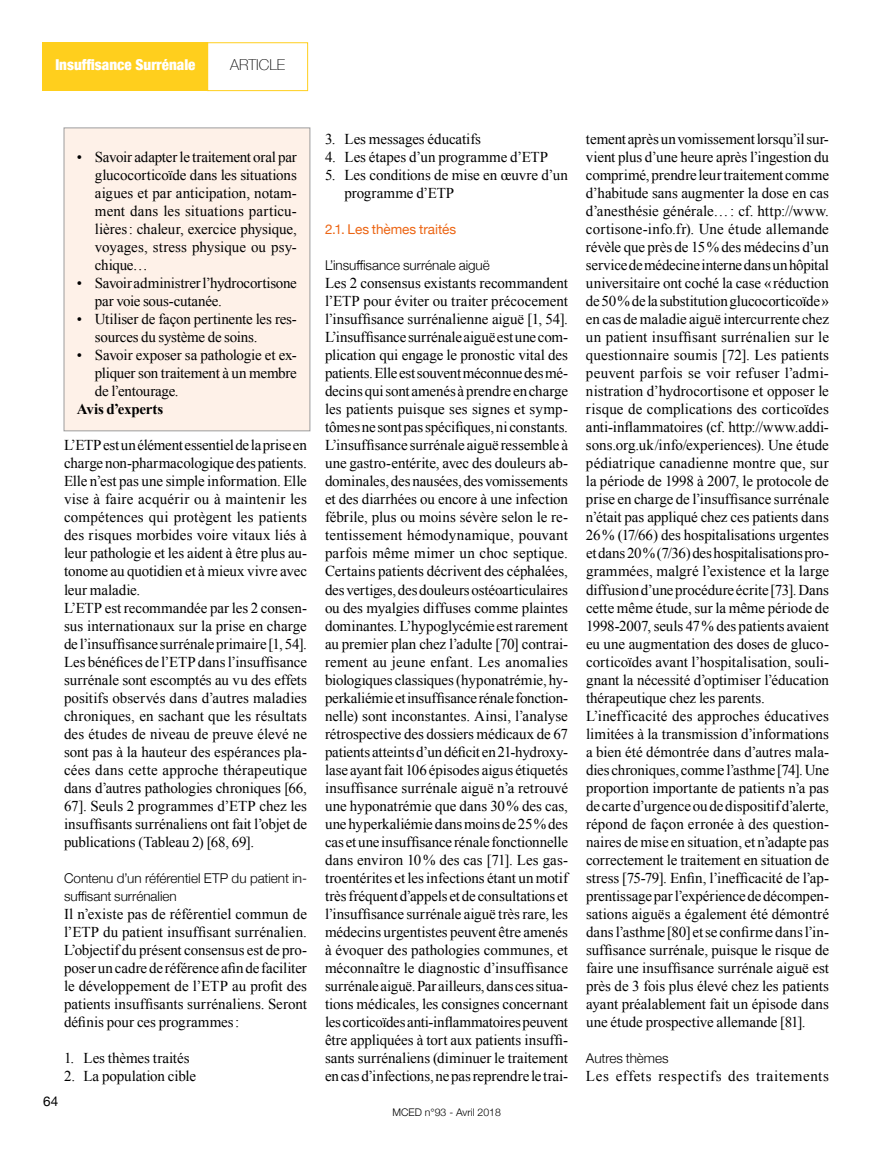
<style>
.page{position:relative;width:893px;height:1149px;background:#fff}
.page>*{position:absolute;margin:0;border:0;box-sizing:border-box;transform-origin:0 0}
.t1{font:15px/18px "Times New Roman";letter-spacing:-.005em;color:#000}
.t2{font:15px "Times New Roman";letter-spacing:.04em;color:#000}
.t3{font:900 condensed 15px "Helvetica Neue";color:#fff}
.t4{font:700 15px "Times New Roman";letter-spacing:-.01em;color:#000}
.t5{font:100 15px "Helvetica Neue";color:#000}
.t6{font:300 13.5px/18px "Helvetica Neue";color:#000}
.t7{font:13.5px "Helvetica Neue";letter-spacing:-.005em;color:#ec6514}
.t8{font:13.5px "Helvetica Neue";color:#000}
.t9{font:300 10.5px "Helvetica Neue";color:#000}
</style>
<div class="page">
<div style="left:43px;top:43px;width:165px;height:48px;background:#ffcf1d"></div>
<div style="left:207px;top:43px;width:101px;height:48px;border:1px solid #ffcf1d"></div>
<div style="left:64px;top:128px;width:246px;height:302px;background:#fef1e8"></div>
<div style="left:64px;top:128px;width:246px;height:303px;border:1px solid #9c9c9d"></div>
<p class="t3" style="left:55px;top:52px;width:142px">Insuffisance Surrénale</p>
<p class="t5" style="left:230px;top:53px;width:57px">ARTICLE</p>
<p class="t1" style="left:95px;top:148px;width:203px;text-align:justify;text-indent:-18px">• Savoir adapter le traitement oral par glucocorticoïde dans les situations aigues et par anticipation, notam&shy;ment dans les situations particu&shy;lières: chaleur, exercice physique, voyages, stress physique ou psy&shy;chique…</p>
<p class="t1" style="left:95px;top:274px;width:203px;text-indent:-18px">• Savoir administrer l’hydrocortisone par voie sous-cutanée.</p>
<p class="t1" style="left:95px;top:310px;width:203px;text-indent:-18px">• Utiliser de façon pertinente les res&shy;sources du système de soins.</p>
<p class="t1" style="left:95px;top:346px;width:203px;text-align:justify;text-indent:-18px">• Savoir exposer sa pathologie et ex&shy;pliquer son traitement à un membre de l’entourage.</p>
<p class="t4" style="left:77px;top:399px;width:88px">Avis d’experts</p>
<p class="t1" style="left:64px;top:436px;width:244px">L’ETP est un élément essentiel de la prise en charge non-pharmacologique des patients.<br>Elle n’est pas une simple information. Elle vise à faire acquérir ou à maintenir les compétences qui protègent les patients des risques morbides voire vitaux liés à leur pathologie et les aident à être plus au&shy;tonome au quotidien et à mieux vivre avec leur maladie.<br>L’ETP est recommandée par les 2 consen&shy;sus internationaux sur la prise en charge de l’insuffisance surrénale primaire [1, 54].<br>Les bénéfices de l’ETP dans l’insuffisance surrénale sont escomptés au vu des effets positifs observés dans d’autres maladies chroniques, en sachant que les résultats des études de niveau de preuve élevé ne sont pas à la hauteur des espérances pla&shy;cées dans cette approche thérapeutique dans d’autres pathologies chroniques [66, 67]. Seuls 2 programmes d’ETP chez les insuffisants surrénaliens ont fait l’objet de publications (Tableau 2) [68, 69].</p>
<p class="t6" style="left:64px;top:867px;width:244px">Contenu d’un référentiel ETP du patient in&shy;suffisant surrénalien</p>
<p class="t1" style="left:64px;top:904px;width:244px;text-align:justify">Il n’existe pas de référentiel commun de l’ETP du patient insuffisant surrénalien.<br>L’objectif du présent consensus est de pro&shy;poser un cadre de référence afin de faciliter le développement de l’ETP au profit des patients insuffisants surrénaliens. Seront définis pour ces programmes:</p>
<p class="t1" style="left:64px;top:1048px;width:127px">1. Les thèmes traités</p>
<p class="t1" style="left:64px;top:1066px;width:134px">2. La population cible</p>
<p class="t8" style="left:43px;top:1090px;width:17px">64</p>
<p class="t1" style="left:325px;top:130px;width:158px">3. Les messages éducatifs</p>
<p class="t1" style="left:325px;top:148px;width:225px">4. Les étapes d’un programme d’ETP</p>
<p class="t1" style="left:344px;top:166px;width:225px;text-indent:-19px">5. Les conditions de mise en œuvre d’un programme d’ETP</p>
<p class="t7" style="left:325px;top:219px;width:133px">2.1. Les thèmes traités</p>
<p class="t6" style="left:325px;top:255px;width:166px">L’insuffisance surrénale aiguë</p>
<p class="t1" style="left:325px;top:274px;width:245px;text-align:justify">Les 2 consensus existants recommandent l’ETP pour éviter ou traiter précocement l’insuffisance surrénalienne aiguë [1, 54].<br>L’insuffisance surrénale aiguë est une com&shy;plication qui engage le pronostic vital des patients. Elle est souvent méconnue des mé&shy;decins qui sont amenés à prendre en charge les patients puisque ses signes et symp&shy;tômes ne sont pas spécifiques, ni constants.<br>L’insuffisance surrénale aiguë ressemble à une gastro-entérite, avec des douleurs ab&shy;dominales, des nausées, des vomissements et des diarrhées ou encore à une infection fébrile, plus ou moins sévère selon le re&shy;tentissement hémodynamique, pouvant parfois même mimer un choc septique.<br>Certains patients décrivent des céphalées, des vertiges, des douleurs ostéoarticulaires ou des myalgies diffuses comme plaintes dominantes. L’hypoglycémie est rarement au premier plan chez l’adulte [70] contrai&shy;rement au jeune enfant. Les anomalies biologiques classiques (hyponatrémie, hy&shy;perkaliémie et insuffisance rénale fonction&shy;nelle) sont inconstantes. Ainsi, l’analyse rétrospective des dossiers médicaux de 67 patients atteints d’un déficit en 21-hydroxy&shy;lase ayant fait 106 épisodes aigus étiquetés insuffisance surrénale aiguë n’a retrouvé une hyponatrémie que dans 30% des cas, une hyperkaliémie dans moins de 25% des cas et une insuffisance rénale fonctionnelle dans environ 10% des cas [71]. Les gas&shy;troentérites et les infections étant un motif très fréquent d’appels et de consultations et l’insuffisance surrénale aiguë très rare, les médecins urgentistes peuvent être amenés à évoquer des pathologies communes, et méconnaître le diagnostic d’insuffisance surrénale aiguë. Par ailleurs, dans ces situa&shy;tions médicales, les consignes concernant les corticoïdes anti-inflammatoires peuvent être appliquées à tort aux patients insuffi&shy;sants surrénaliens (diminuer le traitement en cas d’infections, ne pas reprendre le trai-</p>
<p class="t9" style="left:393px;top:1103px;width:110px">MCED n°93 - Avril 2018</p>
<p class="t1" style="left:586px;top:130px;width:245px">tement après un vomissement lorsqu’il sur&shy;vient plus d’une heure après l’ingestion du comprimé, prendre leur traitement comme d’habitude sans augmenter la dose en cas d’anesthésie générale…: cf. http://www. cortisone-info.fr). Une étude allemande révèle que près de 15% des médecins d’un service de médecine interne dans un hôpital universitaire ont coché la case «réduction de 50% de la substitution glucocorticoïde» en cas de maladie aiguë intercurrente chez un patient insuffisant surrénalien sur le questionnaire soumis [72]. Les patients peuvent parfois se voir refuser l’admi&shy;nistration d’hydrocortisone et opposer le risque de complications des corticoïdes anti-inflammatoires (cf. http://www.addi&shy;sons.org.uk/info/experiences). Une étude pédiatrique canadienne montre que, sur la période de 1998 à 2007, le protocole de prise en charge de l’insuffisance surrénale n’était pas appliqué chez ces patients dans 26% (17/66) des hospitalisations urgentes et dans 20% (7/36) des hospitalisations pro&shy;grammées, malgré l’existence et la large diffusion d’une procédure écrite [73]. Dans cette même étude, sur la même période de 1998-2007, seuls 47% des patients avaient eu une augmentation des doses de gluco&shy;corticoïdes avant l’hospitalisation, souli&shy;gnant la nécessité d’optimiser l’éducation thérapeutique chez les parents.<br>L’inefficacité des approches éducatives limitées à la transmission d’informations a bien été démontrée dans d’autres mala&shy;dies chroniques, comme l’asthme [74]. Une proportion importante de patients n’a pas de carte d’urgence ou de dispositif d’alerte, répond de façon erronée à des question&shy;naires de mise en situation, et n’adapte pas correctement le traitement en situation de stress [75-79]. Enfin, l’inefficacité de l’ap&shy;prentissage par l’expérience de décompen&shy;sations aiguës a également été démontré dans l’asthme [80] et se confirme dans l’in&shy;suffisance surrénale, puisque le risque de faire une insuffisance surrénale aiguë est près de 3 fois plus élevé chez les patients ayant préalablement fait un épisode dans une étude prospective allemande [81].</p>
<p class="t6" style="left:586px;top:1047px;width:84px">Autres thèmes</p>
<p class="t2" style="left:586px;top:1065px;width:244px">Les effets respectifs des traitements</p>
</div>
